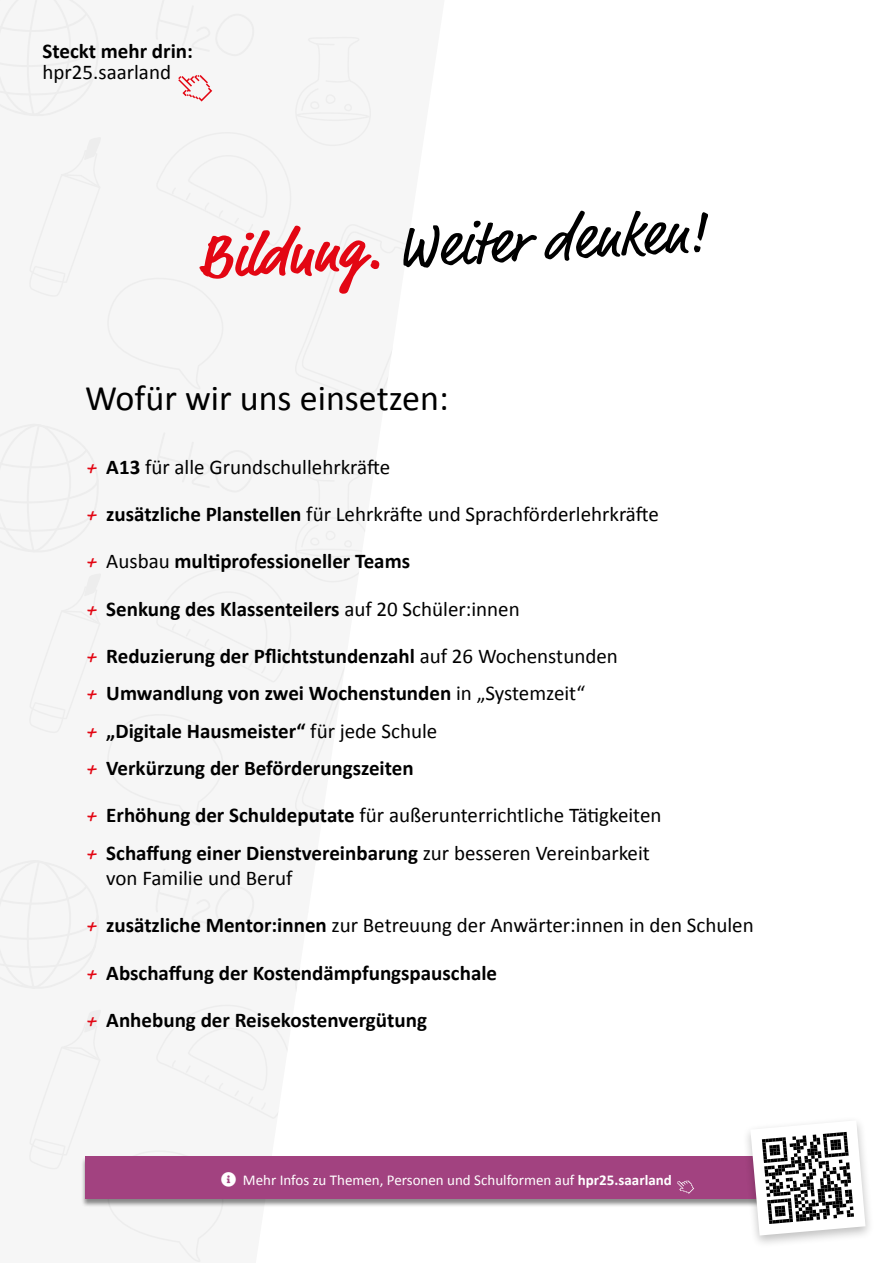
<style>
.page{position:relative;width:893px;height:1263px;background:#fff}
.page>*{position:absolute;margin:0;border:0;box-sizing:border-box;transform-origin:0 0}
.t1{font:60px "Market Pro";color:#000}
.t2{font:36px "Calibri";color:#000}
.t3{font:700 21px/37.5px "Calibri";color:#000}
.t4{font:21px/37.5px "Calibri";color:#000}
.t5{font:15px "Calibri";color:#fff}
.s1{font-weight:700;color:#e30613}
.s2{font-family:"Market Pro";color:#e30613}
.s3{font-weight:700}
.s4{font-family:"Market Pro";font-weight:400;color:#e30613}
.s5{font-weight:400}
</style>
<div class="page">
<div style="left:0;top:424px;width:256px;height:402px;background:#f6f6f6"></div>
<div style="left:0;top:0;width:408px;height:403px;background:#f6f6f6"></div>
<div style="left:81px;top:1157px;width:731px;height:50px;background:#000;opacity:.45"></div>
<div style="left:85px;top:1157px;width:723px;height:42px;background:#a24280"></div>
<svg style="left:677px;top:1180px;width:17px;height:14px"></svg>
<div style="left:742px;top:1116px;width:133px;height:133px;background:#000;opacity:.25"></div>
<svg style="left:750px;top:1120px;width:115px;height:115px"></svg>
<svg style="left:0;top:860px;width:445px;height:402px"></svg>
<p class="t3" style="left:43px;top:32px;width:152px">Steckt mehr drin:</p>
<p class="t4" style="left:43px;top:53px;width:130px">hpr25.saarland</p>
<h1 class="t1" style="left:195px;top:218px;width:511px;rotate:-3deg"><span class="s1">Bildung.</span> Weiter denken!</h1>
<h2 class="t2" style="left:85px;top:373px;width:365px">Wofür wir uns einsetzen:</h2>
<p class="t4" style="left:85px;top:448px;width:307px"><span class="s2">+</span> <span class="s3">A13</span> für alle Grundschullehrkräfte</p>
<p class="t4" style="left:85px;top:495px;width:575px"><span class="s2">+</span> <span class="s3">zusätzliche Planstellen</span> für Lehrkräfte und Sprachförderlehrkräfte</p>
<p class="t3" style="left:85px;top:542px;width:327px"><span class="s4">+</span> <span class="s5">Ausbau</span> multiprofessioneller Teams</p>
<p class="t3" style="left:85px;top:589px;width:436px"><span class="s4">+</span> Senkung des Klassenteilers <span class="s5">auf 20 Schüler:innen</span></p>
<p class="t3" style="left:85px;top:636px;width:534px"><span class="s4">+</span> Reduzierung der Pflichtstundenzahl <span class="s5">auf 26 Wochenstunden </span><span class="s4">+</span> Umwandlung von zwei Wochenstunden <span class="s5">in „Systemzeit“<br></span><span class="s4">+</span> „Digitale Hausmeister“ <span class="s5">für jede Schule<br></span><span class="s4">+</span> Verkürzung der Beförderungszeiten</p>
<p class="t4" style="left:85px;top:796px;width:578px"><span class="s2">+</span> <span class="s3">Erhöhung der Schuldeputate</span> für außerunterrichtliche Tätigkeiten <span class="s2">+</span> <span class="s3">Schaffung einer Dienstvereinbarung</span> zur besseren Vereinbarkeit</p>
<p class="t4" style="left:106px;top:859px;width:188px">von Familie und Beruf</p>
<p class="t4" style="left:85px;top:906px;width:670px"><span class="s2">+</span> <span class="s3">zusätzliche Mentor:innen</span> zur Betreuung der Anwärter:innen in den Schulen</p>
<p class="t3" style="left:85px;top:953px;width:414px"><span class="s4">+</span> Abschaffung der Kostendämpfungspauschale</p>
<p class="t3" style="left:85px;top:1000px;width:343px"><span class="s4">+</span> Anhebung der Reisekostenvergütung</p>
<p class="t5" style="left:243px;top:1169px;width:430px">Mehr Infos zu Themen, Personen und Schulformen auf <span class="s3">hpr25.saarland</span></p>
</div>
